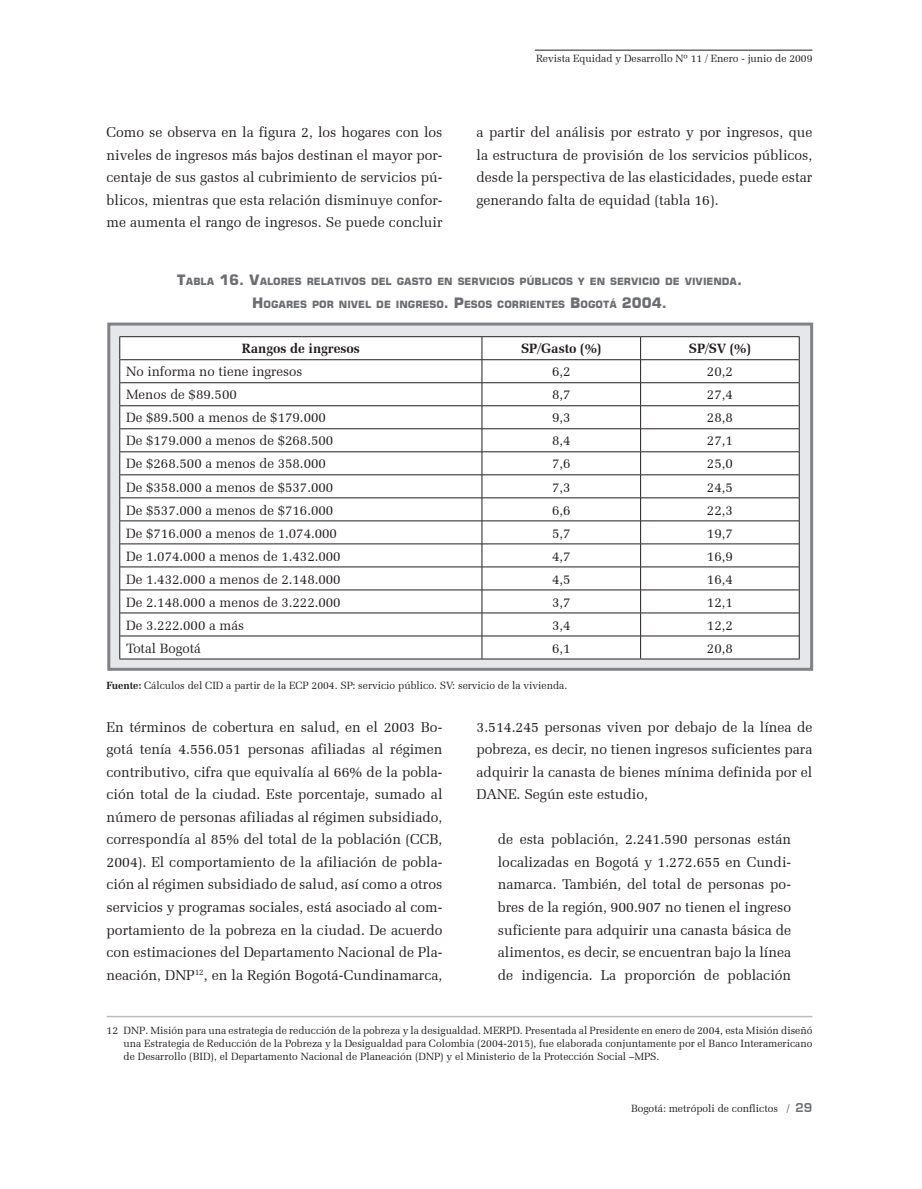
<style>
.page{position:relative;width:922px;height:1189px;background:#fff}
.page>*{position:absolute;margin:0;border:0;box-sizing:border-box;transform-origin:0 0}
.t1{font:14.25px/22.5px "Zapf Elliptical 711 BT";color:#231f20;text-align:justify}
.t2{font:13.5px "Zapf Elliptical 711 BT";color:#231f20}
.t3{font:700 13.5px "Zapf Elliptical 711 BT";color:#231f20}
.t4{font:10.5px/12.6px "Zapf Elliptical 711 BT";color:#231f20;text-align:justify}
.t5{font:700 10.05px "Square 721 BT";color:#6c6d70}
.s1{font-size:14.25px}
.s2{font-weight:700}
.s3{font-family:"Square 721 Dm Normal";font-size:12px;color:#6c6d70}
</style>
<div class="page">
<hr style="left:535px;top:50px;width:277px;height:1px;background:#231f20">
<div style="left:107px;top:322px;width:706px;height:349px;background:#e6e7e9;border:3px solid #808285"></div>
<hr style="left:107px;top:1015px;width:705px;height:2px;background:#bcbdc0">
<svg style="left:120px;top:337px;width:678px;height:321px;background:#f7f6f6"></svg>
<hr style="left:119px;top:336px;width:363px;height:1px;background:#231f20">
<hr style="left:482px;top:336px;width:158px;height:1px;background:#231f20">
<hr style="left:640px;top:336px;width:159px;height:1px;background:#231f20">
<svg style="left:119px;top:337px;width:1px;height:321px"></svg>
<svg style="left:798px;top:337px;width:1px;height:321px"></svg>
<hr style="left:119px;top:658px;width:363px;height:1px;background:#231f20">
<hr style="left:482px;top:658px;width:158px;height:1px;background:#231f20">
<hr style="left:640px;top:658px;width:159px;height:1px;background:#231f20">
<hr style="left:120px;top:359px;width:362px;height:1px;background:#231f20">
<hr style="left:482px;top:359px;width:158px;height:1px;background:#231f20">
<hr style="left:640px;top:359px;width:158px;height:1px;background:#231f20">
<hr style="left:120px;top:382px;width:362px;height:1px;background:#231f20">
<hr style="left:482px;top:382px;width:158px;height:1px;background:#231f20">
<hr style="left:640px;top:382px;width:158px;height:1px;background:#231f20">
<hr style="left:120px;top:405px;width:362px;height:1px;background:#231f20">
<hr style="left:482px;top:405px;width:158px;height:1px;background:#231f20">
<hr style="left:640px;top:405px;width:158px;height:1px;background:#231f20">
<hr style="left:120px;top:428px;width:362px;height:1px;background:#231f20">
<hr style="left:482px;top:428px;width:158px;height:1px;background:#231f20">
<hr style="left:640px;top:428px;width:158px;height:1px;background:#231f20">
<hr style="left:120px;top:451px;width:362px;height:1px;background:#231f20">
<hr style="left:482px;top:451px;width:158px;height:1px;background:#231f20">
<hr style="left:640px;top:451px;width:158px;height:1px;background:#231f20">
<hr style="left:120px;top:474px;width:362px;height:1px;background:#231f20">
<hr style="left:482px;top:474px;width:158px;height:1px;background:#231f20">
<hr style="left:640px;top:474px;width:158px;height:1px;background:#231f20">
<hr style="left:120px;top:497px;width:362px;height:1px;background:#231f20">
<hr style="left:482px;top:497px;width:158px;height:1px;background:#231f20">
<hr style="left:640px;top:497px;width:158px;height:1px;background:#231f20">
<hr style="left:120px;top:520px;width:362px;height:1px;background:#231f20">
<hr style="left:482px;top:520px;width:158px;height:1px;background:#231f20">
<hr style="left:640px;top:520px;width:158px;height:1px;background:#231f20">
<hr style="left:120px;top:543px;width:362px;height:1px;background:#231f20">
<hr style="left:482px;top:543px;width:158px;height:1px;background:#231f20">
<hr style="left:640px;top:543px;width:158px;height:1px;background:#231f20">
<hr style="left:120px;top:566px;width:362px;height:1px;background:#231f20">
<hr style="left:482px;top:566px;width:158px;height:1px;background:#231f20">
<hr style="left:640px;top:566px;width:158px;height:1px;background:#231f20">
<hr style="left:120px;top:589px;width:362px;height:1px;background:#231f20">
<hr style="left:482px;top:589px;width:158px;height:1px;background:#231f20">
<hr style="left:640px;top:589px;width:158px;height:1px;background:#231f20">
<hr style="left:120px;top:612px;width:362px;height:1px;background:#231f20">
<hr style="left:482px;top:612px;width:158px;height:1px;background:#231f20">
<hr style="left:640px;top:612px;width:158px;height:1px;background:#231f20">
<hr style="left:120px;top:635px;width:362px;height:1px;background:#231f20">
<hr style="left:482px;top:635px;width:158px;height:1px;background:#231f20">
<svg style="left:481px;top:337px;width:1px;height:321px"></svg>
<hr style="left:640px;top:635px;width:158px;height:1px;background:#231f20">
<svg style="left:640px;top:337px;width:1px;height:321px"></svg>
<p class="t4" style="left:536px;top:52px;width:278px">Revista Equidad y Desarrollo Nº 11 / Enero - junio de 2009</p>
<p class="t1" style="left:107px;top:121px;width:337px">Como se observa en la figura 2, los hogares con los niveles de ingresos más bajos destinan el mayor por&shy;centaje de sus gastos al cubrimiento de servicios pú&shy;blicos, mientras que esta relación disminuye confor&shy;me aumenta el rango de ingresos. Se puede concluir</p>
<p class="t1" style="left:476px;top:121px;width:337px">a partir del análisis por estrato y por ingresos, que la estructura de provisión de los servicios públicos, desde la perspectiva de las elasticidades, puede estar generando falta de equidad (tabla 16).</p>
<p class="t5" style="left:177px;top:275px;width:566px"><span class="s1">T</span>ABLA <span class="s1">16. V</span>ALORES RELATIVOS DEL GASTO EN SERVICIOS PÚBLICOS Y EN SERVICIO DE VIVIENDA<span class="s1">.</span></p>
<p class="t5" style="left:252px;top:298px;width:416px"><span class="s1">H</span> OGARES POR NIVEL DE INGRESO<span class="s1">. P</span>ESOS CORRIENTES <span class="s1">B</span>OGOTÁ <span class="s1">2004.</span></p>
<p class="t3" style="left:242px;top:341px;width:119px">Rangos de ingresos</p>
<p class="t3" style="left:521px;top:341px;width:82px">SP/Gasto (%)</p>
<p class="t3" style="left:688px;top:341px;width:63px">SP/SV (%)</p>
<p class="t2" style="left:126px;top:364px;width:177px">No informa no tiene ingresos</p>
<p class="t2" style="left:552px;top:364px;width:20px">6,2</p>
<p class="t2" style="left:706px;top:364px;width:27px">20,2</p>
<p class="t2" style="left:126px;top:387px;width:112px">Menos de $89.500</p>
<p class="t2" style="left:552px;top:387px;width:20px">8,7</p>
<p class="t2" style="left:706px;top:387px;width:27px">27,4</p>
<p class="t2" style="left:126px;top:410px;width:201px">De $89.500 a menos de $179.000</p>
<p class="t2" style="left:552px;top:410px;width:20px">9,3</p>
<p class="t2" style="left:706px;top:410px;width:27px">28,8</p>
<p class="t2" style="left:126px;top:433px;width:209px">De $179.000 a menos de $268.500</p>
<p class="t2" style="left:552px;top:433px;width:20px">8,4</p>
<p class="t2" style="left:706px;top:433px;width:27px">27,1</p>
<p class="t2" style="left:126px;top:456px;width:201px">De $268.500 a menos de 358.000</p>
<p class="t2" style="left:552px;top:456px;width:20px">7,6</p>
<p class="t2" style="left:706px;top:456px;width:27px">25,0</p>
<p class="t2" style="left:126px;top:479px;width:209px">De $358.000 a menos de $537.000</p>
<p class="t2" style="left:552px;top:479px;width:20px">7,3</p>
<p class="t2" style="left:706px;top:479px;width:27px">24,5</p>
<p class="t2" style="left:126px;top:502px;width:209px">De $537.000 a menos de $716.000</p>
<p class="t2" style="left:552px;top:502px;width:20px">6,6</p>
<p class="t2" style="left:706px;top:502px;width:27px">22,3</p>
<p class="t2" style="left:126px;top:525px;width:212px">De $716.000 a menos de 1.074.000</p>
<p class="t2" style="left:552px;top:525px;width:20px">5,7</p>
<p class="t2" style="left:706px;top:525px;width:27px">19,7</p>
<p class="t2" style="left:126px;top:548px;width:216px">De 1.074.000 a menos de 1.432.000</p>
<p class="t2" style="left:552px;top:548px;width:20px">4,7</p>
<p class="t2" style="left:706px;top:548px;width:27px">16,9</p>
<p class="t2" style="left:126px;top:571px;width:216px">De 1.432.000 a menos de 2.148.000</p>
<p class="t2" style="left:552px;top:571px;width:20px">4,5</p>
<p class="t2" style="left:706px;top:571px;width:27px">16,4</p>
<p class="t2" style="left:126px;top:594px;width:216px">De 2.148.000 a menos de 3.222.000</p>
<p class="t2" style="left:552px;top:594px;width:20px">3,7</p>
<p class="t2" style="left:706px;top:594px;width:27px">12,1</p>
<p class="t2" style="left:126px;top:617px;width:119px">De 3.222.000 a más</p>
<p class="t2" style="left:552px;top:617px;width:20px">3,4</p>
<p class="t2" style="left:706px;top:617px;width:27px">12,2</p>
<p class="t2" style="left:126px;top:640px;width:76px">Total Bogotá</p>
<p class="t2" style="left:552px;top:640px;width:20px">6,1</p>
<p class="t2" style="left:706px;top:640px;width:27px">20,8</p>
<p class="t4" style="left:107px;top:678px;width:462px"><span class="s2">Fuente:</span> Cálculos del CID a partir de la ECP 2004. SP: servicio público. SV: servicio de la vivienda.</p>
<p class="t1" style="left:107px;top:715px;width:337px">En términos de cobertura en salud, en el 2003 Bo&shy;gotá tenía 4.556.051 personas afiliadas al régimen contributivo, cifra que equivalía al 66% de la pobla&shy;ción total de la ciudad. Este porcentaje, sumado al número de personas afiliadas al régimen subsidiado, correspondía al 85% del total de la población (CCB, 2004). El comportamiento de la afiliación de pobla&shy;ción al régimen subsidiado de salud, así como a otros servicios y programas sociales, está asociado al com&shy;portamiento de la pobreza en la ciudad. De acuerdo con estimaciones del Departamento Nacional de Pla&shy;neación, DNP<sup>12</sup>, en la Región Bogotá-Cundinamarca,</p>
<p class="t1" style="left:476px;top:715px;width:337px">3.514.245 personas viven por debajo de la línea de pobreza, es decir, no tienen ingresos suficientes para adquirir la canasta de bienes mínima definida por el DANE. Según este estudio,</p>
<p class="t1" style="left:497px;top:828px;width:295px">de esta población, 2.241.590 personas están localizadas en Bogotá y 1.272.655 en Cundi&shy;namarca. También, del total de personas po&shy;bres de la región, 900.907 no tienen el ingreso suficiente para adquirir una canasta básica de alimentos, es decir, se encuentran bajo la línea de indigencia. La proporción de población</p>
<p class="t4" style="left:124px;top:1024px;width:690px;text-indent:-17px">12 DNP. Misión para una estrategia de reducción de la pobreza y la desigualdad. MERPD. Presentada al Presidente en enero de 2004, esta Misión diseñó una Estrategia de Reducción de la Pobreza y la Desigualdad para Colombia (2004-2015), fue elaborada conjuntamente por el Banco Interamericano de Desarrollo (BID), el Departamento Nacional de Planeación (DNP) y el Ministerio de la Protección Social –MPS.</p>
<p class="t4" style="left:631px;top:1101px;width:183px">Bogotá: metrópoli de conflictos / <span class="s3">29</span></p>
</div>
